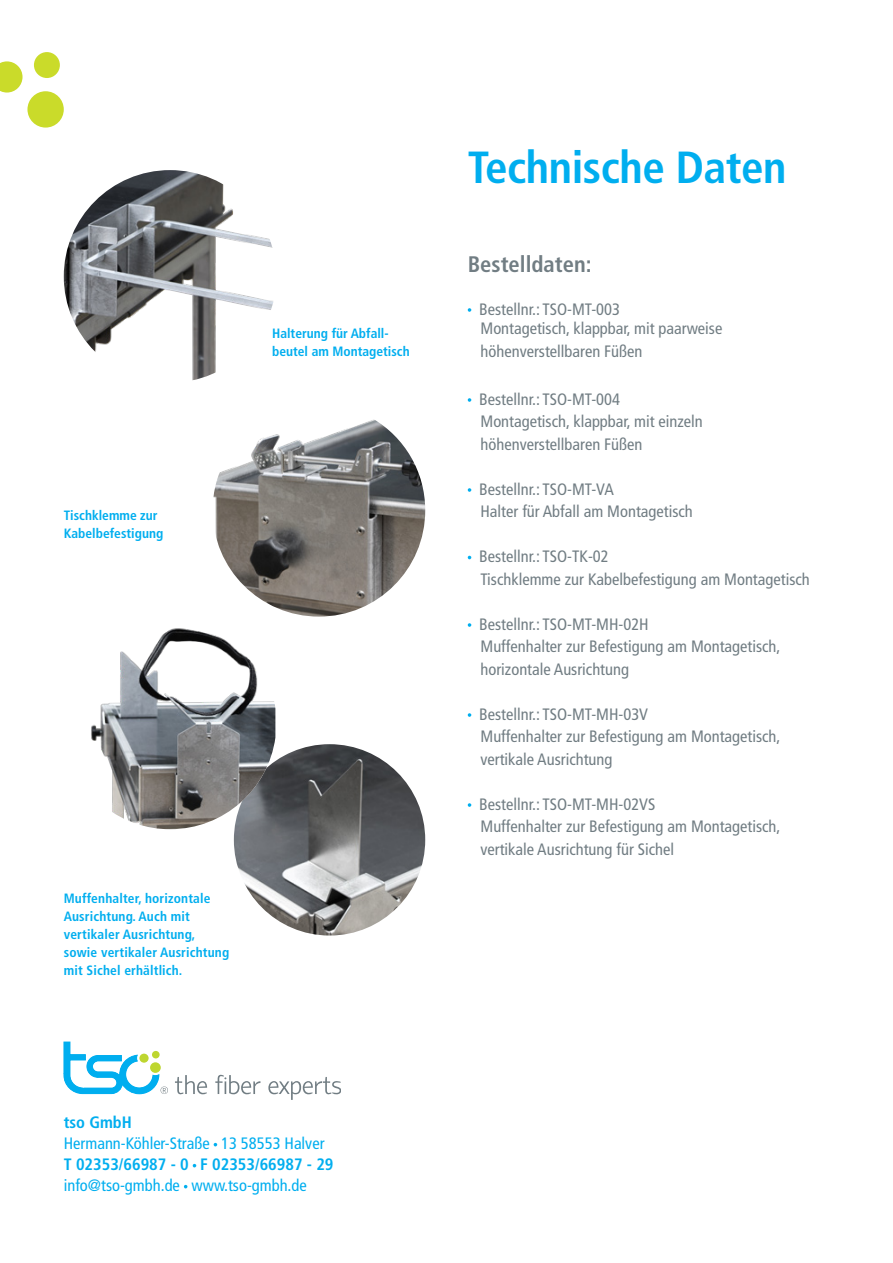
<style>
.page{position:relative;width:893px;height:1263px;background:#fff}
.page>*{position:absolute;margin:0;border:0;box-sizing:border-box;transform-origin:0 0}
.t1{font:700 condensed 45px "Frutiger LT Std";letter-spacing:-.01em;color:#00aeef}
.t2{font:700 condensed 22.5px "Frutiger LT Std";color:#717d83}
.t3{font:condensed 16.5px/22.5px "Frutiger LT Std";color:#717d83}
.t4{font:condensed 16.5px "Frutiger LT Std";color:#00aeef}
.t5{font:700 condensed 16.5px "Frutiger LT Std";color:#00aeef}
.t6{font:700 condensed 13.5px/18px "Frutiger LT Std";letter-spacing:.01em;color:#00aeef}
</style>
<div class="page">
<div style="left:27px;top:91px;width:37px;height:37px;background:#cadb2a;border-radius:50%"></div>
<div style="left:34px;top:52px;width:26px;height:26px;background:#cadb2a;border-radius:50%"></div>
<svg style="left:0;top:61px;width:23px;height:32px"></svg>
<svg style="left:175px;top:1075px;width:32px;height:19px"></svg>
<svg style="left:215px;top:1075px;width:45px;height:19px"></svg>
<svg style="left:268px;top:1077px;width:72px;height:23px"></svg>
<svg style="left:64px;top:1042px;width:104px;height:52px"></svg>
<svg style="left:468px;top:308px;width:3px;height:4px"></svg>
<svg style="left:468px;top:398px;width:3px;height:4px"></svg>
<svg style="left:468px;top:488px;width:3px;height:4px"></svg>
<svg style="left:468px;top:623px;width:3px;height:4px"></svg>
<svg style="left:468px;top:713px;width:3px;height:4px"></svg>
<svg style="left:468px;top:803px;width:3px;height:4px"></svg>
<img style="left:64px;top:170px;width:212px;height:213px;border-radius:106px">
<img style="left:213px;top:419px;width:212px;height:198px">
<img style="left:234px;top:744px;width:191px;height:191px;border-radius:96px">
<img style="left:91px;top:628px;width:184px;height:201px">
<p class="t6" style="left:64px;top:507px;width:101px">Tischklemme zur<br>Kabelbefestigung</p>
<p class="t6" style="left:272px;top:324px;width:139px">Halterung für Abfall&shy;beutel am Montagetisch</p>
<p class="t6" style="left:64px;top:889px;width:167px">Muffenhalter, horizontale<br>Ausrichtung. Auch mit vertikaler Ausrichtung, sowie vertikaler Ausrichtung mit Sichel erhältlich.</p>
<p class="t5" style="left:64px;top:1112px;width:70px">tso GmbH</p>
<p class="t4" style="left:64px;top:1133px;width:262px">Hermann-Köhler-Straße 13 58553 Halver</p>
<p class="t5" style="left:64px;top:1154px;width:271px">T 02353/66987 - 0 F 02353/66987 - 29</p>
<p class="t4" style="left:64px;top:1175px;width:245px">info@tso-gmbh.de www.tso-gmbh.de</p>
<h1 class="t1" style="left:468px;top:140px;width:320px">Technische Daten</h1>
<h2 class="t2" style="left:468px;top:251px;width:125px">Bestelldaten:</h2>
<p class="t3" style="left:479px;top:299px;width:245px;line-height:19.5px">Bestellnr.: TSO-MT-003<br>Montagetisch, klappbar, mit paarweise</p>
<p class="t3" style="left:480px;top:340px;width:163px">höhenverstellbaren Füßen</p>
<p class="t3" style="left:479px;top:388px;width:225px">Bestellnr.: TSO-MT-004<br>Montagetisch, klappbar, mit einzeln höhenverstellbaren Füßen</p>
<p class="t3" style="left:479px;top:478px;width:215px">Bestellnr.: TSO-MT-VA<br>Halter für Abfall am Montagetisch</p>
<p class="t3" style="left:479px;top:545px;width:332px">Bestellnr.: TSO-TK-02<br>Tischklemme zur Kabelbefestigung am Montagetisch</p>
<p class="t3" style="left:479px;top:613px;width:303px">Bestellnr.: TSO-MT-MH-02H<br>Muffenhalter zur Befestigung am Montagetisch, horizontale Ausrichtung</p>
<p class="t3" style="left:479px;top:703px;width:303px">Bestellnr.: TSO-MT-MH-03V<br>Muffenhalter zur Befestigung am Montagetisch, vertikale Ausrichtung</p>
<p class="t3" style="left:479px;top:793px;width:303px">Bestellnr.: TSO-MT-MH-02VS<br>Muffenhalter zur Befestigung am Montagetisch, vertikale Ausrichtung für Sichel</p>
</div>
